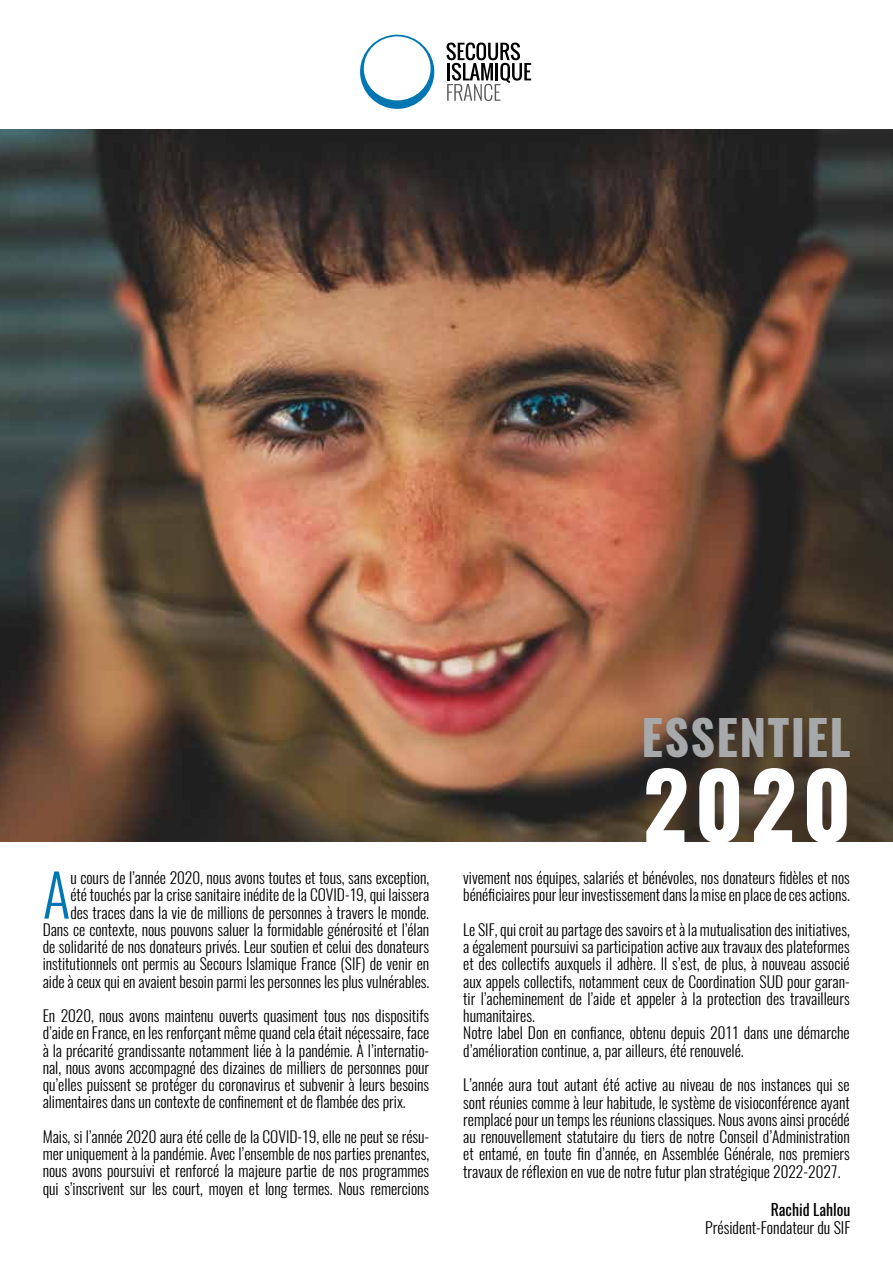
<style>
.page{position:relative;width:893px;height:1263px;background:#fff}
.page>*{position:absolute;margin:0;border:0;box-sizing:border-box;transform-origin:0 0}
.t1{font:700 90px "Oswald";color:#fff}
.t2{font:300 58.2px "Oswald";color:#0076b3}
.t3{font:700 48px "Oswald";letter-spacing:.03em;color:#a7a8aa}
.t4{font:300 15.75px "Oswald";color:#000}
.t5{font:15.75px "Oswald";color:#000}
.t6{font:300 15.6px/17.2px "Oswald";color:#000;text-align:justify}
</style>
<div class="page">
<img style="left:0;top:130px;width:893px;height:711px">
<svg style="left:360px;top:35px;width:74px;height:74px"></svg>
<svg style="left:447px;top:43px;width:84px;height:58px"></svg>
<p class="t6" style="left:43px;top:869px;width:388px;text-align:right">u cours de l’année 2020, nous avons toutes et tous, sans exception,<br>été touchés par la crise sanitaire inédite de la COVID-19, qui laissera<br>des traces dans la vie de millions de personnes à travers le monde.<br>Dans ce contexte, nous pouvons saluer la formidable générosité et l’élan de solidarité de nos donateurs privés. Leur soutien et celui des donateurs institutionnels ont permis au Secours Islamique France (SIF) de venir en aide à ceux qui en avaient besoin parmi les personnes les plus vulnérables.</p>
<p class="t6" style="left:43px;top:1007px;width:388px">En 2020, nous avons maintenu ouverts quasiment tous nos dispositifs d’aide en France, en les renforçant même quand cela était nécessaire, face à la précarité grandissante notamment liée à la pandémie. à l’internatio&shy;nal, nous avons accompagné des dizaines de milliers de personnes pour qu’elles puissent se protéger du coronavirus et subvenir à leurs besoins alimentaires dans un contexte de confinement et de flambée des prix.</p>
<p class="t6" style="left:43px;top:1128px;width:388px">Mais, si l’année 2020 aura été celle de la COVID-19, elle ne peut se résu&shy;mer uniquement à la pandémie. Avec l’ensemble de nos parties prenantes, nous avons poursuivi et renforcé la majeure partie de nos programmes qui s’inscrivent sur les court, moyen et long termes. Nous remercions</p>
<h2 class="t2" style="left:43px;top:856px;width:29px">A</h2>
<h3 class="t3" style="left:641px;top:704px;width:211px">ESSENTIEL</h3>
<h1 class="t1" style="left:641px;top:743px;width:211px">2020</h1>
<p class="t6" style="left:463px;top:869px;width:388px">vivement nos équipes, salariés et bénévoles, nos donateurs fidèles et nos bénéficiaires pour leur investissement dans la mise en place de ces actions.</p>
<p class="t6" style="left:463px;top:921px;width:388px;text-align:left">Le SIF, qui croit au partage des savoirs et à la mutualisation des initiatives, a également poursuivi sa participation active aux travaux des plateformes et des collectifs auxquels il adhère. Il s’est, de plus, à nouveau associé aux appels collectifs, notamment ceux de Coordination SUD pour garan&shy;tir l’acheminement de l’aide et appeler à la protection des travailleurs humanitaires.<br>Notre label Don en confiance, obtenu depuis 2011 dans une démarche d’amélioration continue, a, par ailleurs, été renouvelé.</p>
<p class="t6" style="left:463px;top:1076px;width:388px">L’année aura tout autant été active au niveau de nos instances qui se sont réunies comme à leur habitude, le système de visioconférence ayant remplacé pour un temps les réunions classiques. Nous avons ainsi procédé au renouvellement statutaire du tiers de notre Conseil d’Administration et entamé, en toute fin d’année, en Assemblée Générale, nos premiers travaux de réflexion en vue de notre futur plan stratégique 2022-2027.</p>
<p class="t5" style="left:771px;top:1199px;width:81px">Rachid Lahlou</p>
<p class="t4" style="left:705px;top:1217px;width:147px">Président-Fondateur du SIF</p>
</div>
